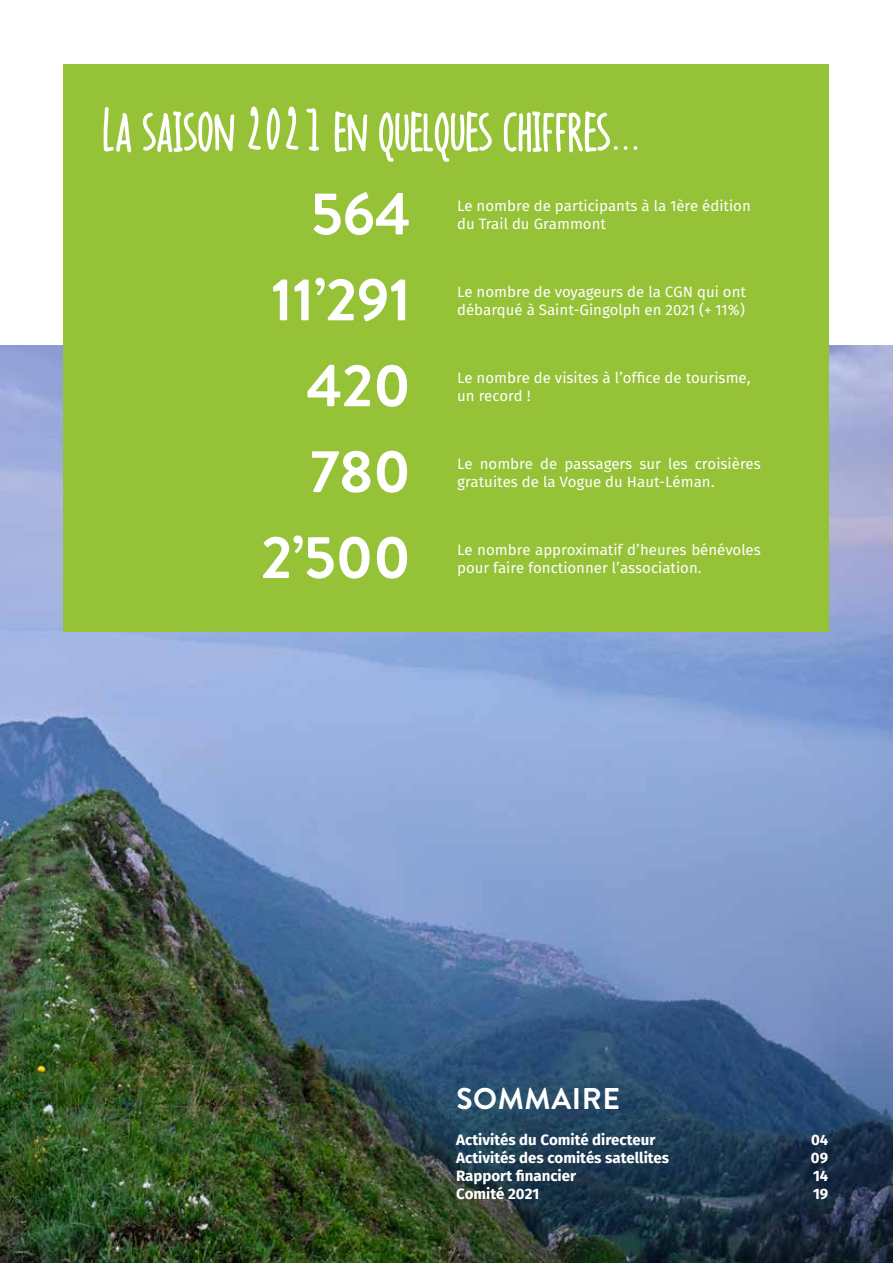
<style>
.page{position:relative;width:893px;height:1263px;background:#fff}
.page>*{position:absolute;margin:0;border:0;box-sizing:border-box;transform-origin:0 0}
.t1{font:500 60px "Ramdan";color:#fff}
.t2{font:700 60px "Brandon Grotesque";color:#fff}
.t3{font:700 30px "Brandon Grotesque";letter-spacing:.02em;color:#fff}
.t4{font:15px/18px "Fira Sans OT";color:#fff}
.t5{font:700 15px "Fira Sans OT";color:#fff}
</style>
<div class="page">
<img style="left:0;top:345px;width:893px;height:918px">
<div style="left:64px;top:64px;width:765px;height:567px;background:#95c237"></div>
<h1 class="t1" style="left:102px;top:95px;width:540px">La saison 2021 en quelques chiffres...</h1>
<h1 class="t2" style="left:311px;top:172px;width:101px">564</h1>
<p class="t4" style="left:457px;top:198px;width:295px">Le nombre de participants à la 1ère édition du Trail du Grammont</p>
<h1 class="t2" style="left:271px;top:258px;width:141px">11’291</h1>
<p class="t4" style="left:457px;top:284px;width:290px">Le nombre de voyageurs de la CGN qui ont débarqué à Saint-Gingolph en 2021 (+ 11%)</p>
<h1 class="t2" style="left:306px;top:344px;width:106px">420</h1>
<p class="t4" style="left:457px;top:370px;width:295px">Le nombre de visites à l’office de tourisme, un record !</p>
<h1 class="t2" style="left:310px;top:429px;width:102px">780</h1>
<p class="t4" style="left:457px;top:456px;width:305px">Le nombre de passagers sur les croisières gratuites de la Vogue du Haut-Léman.</p>
<h1 class="t2" style="left:261px;top:515px;width:151px">2’500</h1>
<p class="t4" style="left:457px;top:542px;width:305px">Le nombre approximatif d’heures bénévoles pour faire fonctionner l’association.</p>
<h2 class="t3" style="left:456px;top:1078px;width:165px">SOMMAIRE</h2>
<p class="t5" style="left:456px;top:1129px;width:201px">Activités du Comité directeur</p>
<p class="t5" style="left:811px;top:1129px;width:19px">04</p>
<p class="t5" style="left:456px;top:1147px;width:215px">Activités des comités satellites</p>
<p class="t5" style="left:811px;top:1147px;width:19px">09</p>
<p class="t5" style="left:456px;top:1165px;width:121px">Rapport financier</p>
<p class="t5" style="left:813px;top:1165px;width:17px">14</p>
<p class="t5" style="left:456px;top:1183px;width:85px">Comité 2021</p>
<p class="t5" style="left:813px;top:1183px;width:17px">19</p>
</div>
